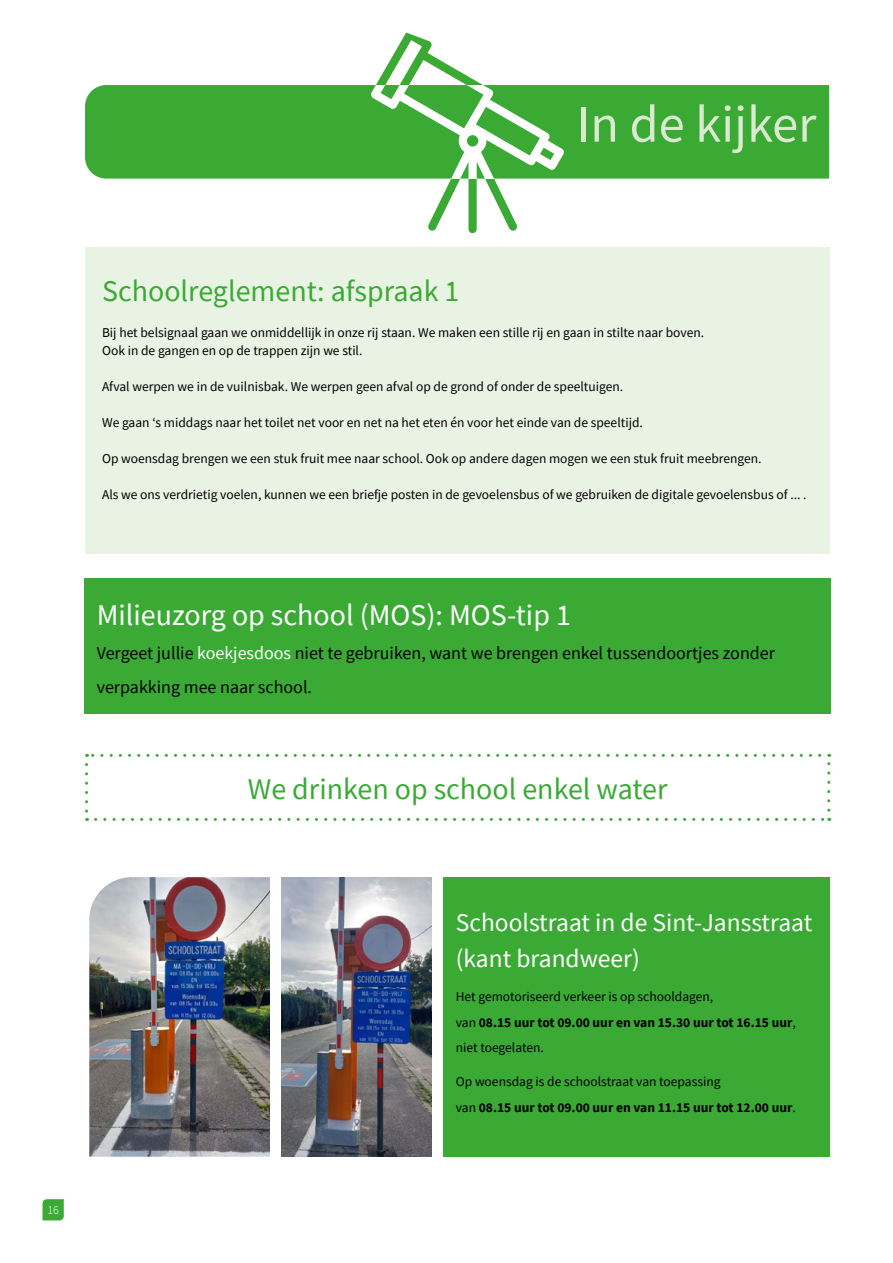
<style>
.page{position:relative;width:893px;height:1263px;background:#fff}
.page>*{position:absolute;margin:0;border:0;box-sizing:border-box;transform-origin:0 0}
.t1{font:52.5px "Source Sans Pro";color:#daeacf}
.t2{font:30px "Source Sans Pro";color:#3aaa35}
.t3{font:30px "Source Sans Pro";color:#fff}
.t4{font:25.5px/36px "Source Sans Pro";color:#fff}
.t5{font:18px/34px "Source Sans Pro";color:#000}
.t6{font:13.5px/25.5px "Source Sans Pro";color:#000}
.t7{font:300 12px "Source Sans Pro";color:#fff}
.s1{color:#fff}
.s2{font-weight:700}
</style>
<div class="page">
<div style="left:85px;top:85px;width:744px;height:94px;background:#3aaa35"></div>
<div style="left:84px;top:579px;width:746px;height:135px;background:#3aaa35"></div>
<div style="left:85px;top:247px;width:744px;height:306px;background:#e9f3e3"></div>
<div style="left:443px;top:877px;width:386px;height:280px;background:#3aaa35"></div>
<svg style="left:370px;top:33px;width:194px;height:200px"></svg>
<svg style="left:43px;top:1199px;width:21px;height:21px"></svg>
<img style="left:89px;top:877px;width:181px;height:280px">
<img style="left:282px;top:877px;width:149px;height:280px">
<svg style="left:85px;top:764px;width:3px;height:57px"></svg>
<svg style="left:96px;top:818px;width:734px;height:3px"></svg>
<svg style="left:827px;top:754px;width:3px;height:56px"></svg>
<svg style="left:87px;top:754px;width:733px;height:3px"></svg>
<h1 class="t1" style="left:576px;top:91px;width:241px">In de kijker</h1>
<h2 class="t2" style="left:102px;top:272px;width:359px">Schoolreglement: afspraak 1</h2>
<p class="t6" style="left:102px;top:323px;width:604px;line-height:18px">Bij het belsignaal gaan we onmiddellijk in onze rij staan. We maken een stille rij en gaan in stilte naar boven.<br>Ook in de gangen en op de trappen zijn we stil.</p>
<p class="t6" style="left:102px;top:374px;width:523px">Afval werpen we in de vuilnisbak. We werpen geen afval op de grond of onder de speeltuigen.</p>
<p class="t6" style="left:102px;top:410px;width:542px">We gaan ‘s middags naar het toilet net voor en net na het eten én voor het einde van de speeltijd.</p>
<p class="t6" style="left:102px;top:446px;width:661px">Op woensdag brengen we een stuk fruit mee naar school. Ook op andere dagen mogen we een stuk fruit meebrengen.</p>
<p class="t6" style="left:102px;top:482px;width:706px">Als we ons verdrietig voelen, kunnen we een briefje posten in de gevoelensbus of we gebruiken de digitale gevoelensbus of ... .</p>
<h2 class="t3" style="left:97px;top:596px;width:476px">Milieuzorg op school (MOS): MOS-tip 1</h2>
<h3 class="t5" style="left:97px;top:636px;width:680px">Vergeet jullie <span class="s1">koekjesdoos</span> niet te gebruiken, want we brengen enkel tussendoortjes zonder verpakking mee naar school.</h3>
<h2 class="t2" style="left:248px;top:769px;width:421px">We drinken op school enkel water</h2>
<p class="t7" style="left:47px;top:1203px;width:13px">16</p>
<h3 class="t4" style="left:456px;top:904px;width:358px">Schoolstraat in de Sint-Jansstraat (kant brandweer)</h3>
<p class="t6" style="left:456px;top:984px;width:341px">Het gemotoriseerd verkeer is op schooldagen,<br>van <span class="s2">08.15 uur tot 09.00 uur en van 15.30 uur tot 16.15 uur</span>, niet toegelaten.</p>
<p class="t6" style="left:456px;top:1069px;width:341px">Op woensdag is de schoolstraat van toepassing<br>van <span class="s2">08.15 uur tot 09.00 uur en van 11.15 uur tot 12.00 uur</span>.</p>
</div>
